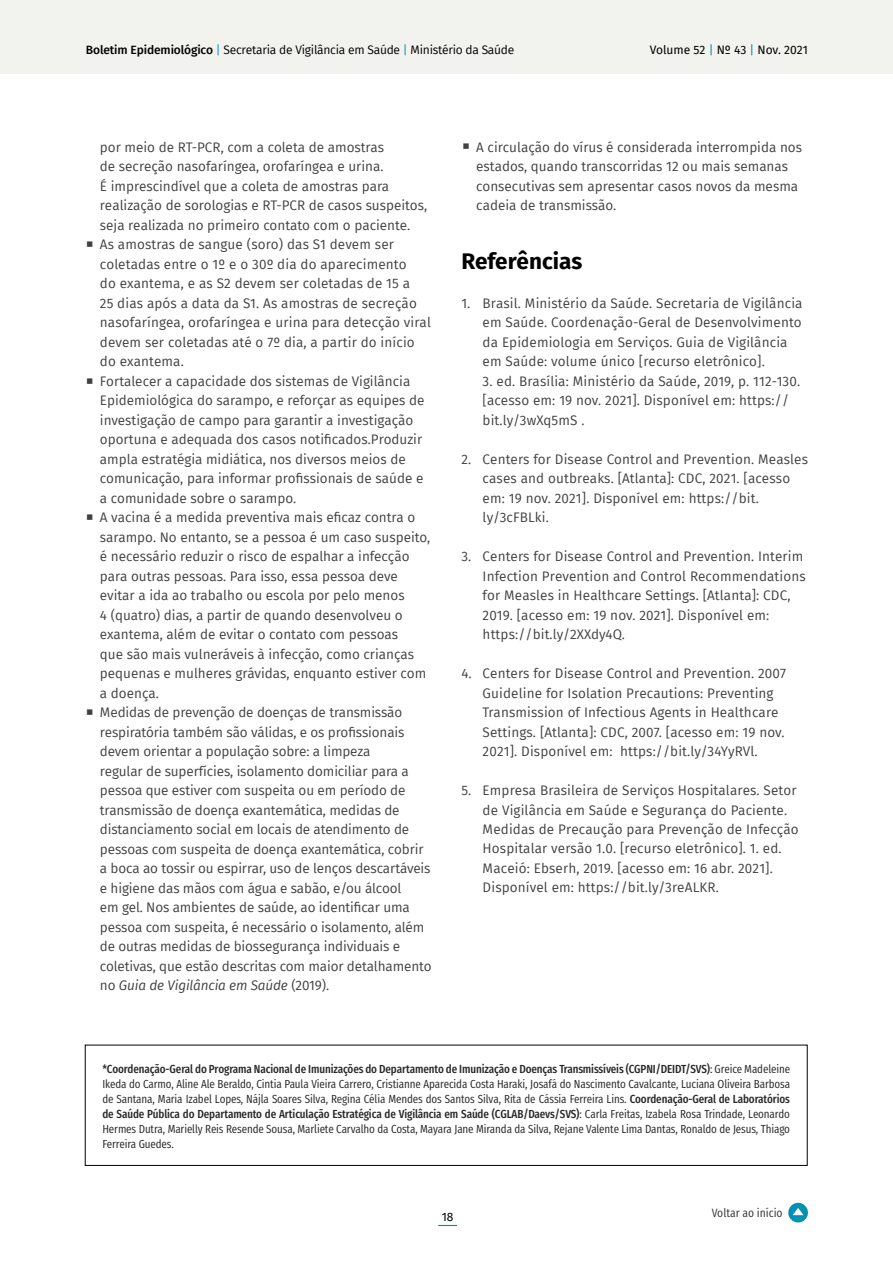
<style>
.page{position:relative;width:893px;height:1263px;background:#fff}
.page>*{position:absolute;margin:0;border:0;box-sizing:border-box;transform-origin:0 0}
.t1{font:700 22.5px "Fira Sans";color:#000}
.t2{font:13.5px/19.5px "Fira Sans";color:#414042}
.t3{font:12px "Fira Sans";letter-spacing:-.02em;color:#000}
.t4{font:12px "Fira Sans";color:#000}
.t5{font:12px "Fira Sans Condensed";color:#383839}
.t6{font:11.7px/15px "Fira Sans Condensed";letter-spacing:-.01em;color:#292829;text-align:justify}
.s1{font-weight:500}
.s2{color:#098aa8}
.s3{font-style:italic}
</style>
<div class="page">
<div style="left:0;top:0;width:893px;height:74px;background:#f2f2ee"></div>
<svg style="left:438px;top:1225px;width:19px;height:1px"></svg>
<div style="left:788px;top:1203px;width:20px;height:19px;background:#0092b3;border-radius:50%"></div>
<svg style="left:793px;top:1208px;width:11px;height:7px"></svg>
<p class="t3" style="left:86px;top:41px;width:430px"><span class="s1">Boletim Epidemiológico</span> <span class="s2">|</span> Secretaria de Vigilância em Saúde <span class="s2">|</span> Ministério da Saúde</p>
<p class="t4" style="left:650px;top:41px;width:160px">Volume 52 <span class="s2">|</span> Nº 43 <span class="s2">|</span> Nov. 2021</p>
<p class="t2" style="left:100px;top:137px;width:333px">por meio de RT-PCR, com a coleta de amostras<br>de secreção nasofaríngea, orofaríngea e urina.<br>É imprescindível que a coleta de amostras para realização de sorologias e RT-PCR de casos suspeitos, seja realizada no primeiro contato com o paciente.<br>As amostras de sangue (soro) das S1 devem ser coletadas entre o 1º e o 30º dia do aparecimento<br>do exantema, e as S2 devem ser coletadas de 15 a<br>25 dias após a data da S1. As amostras de secreção nasofaríngea, orofaríngea e urina para detecção viral devem ser coletadas até o 7º dia, a partir do início do exantema.<br>Fortalecer a capacidade dos sistemas de Vigilância Epidemiológica do sarampo, e reforçar as equipes de investigação de campo para garantir a investigação oportuna e adequada dos casos notificados.Produzir ampla estratégia midiática, nos diversos meios de comunicação, para informar profissionais de saúde e a comunidade sobre o sarampo.<br>A vacina é a medida preventiva mais eficaz contra o sarampo. No entanto, se a pessoa é um caso suspeito, é necessário reduzir o risco de espalhar a infecção para outras pessoas. Para isso, essa pessoa deve evitar a ida ao trabalho ou escola por pelo menos<br>4 (quatro) dias, a partir de quando desenvolveu o exantema, além de evitar o contato com pessoas<br>que são mais vulneráveis à infecção, como crianças pequenas e mulheres grávidas, enquanto estiver com a doença.<br>Medidas de prevenção de doenças de transmissão respiratória também são válidas, e os profissionais devem orientar a população sobre: a limpeza<br>regular de superfícies, isolamento domiciliar para a pessoa que estiver com suspeita ou em período de transmissão de doença exantemática, medidas de distanciamento social em locais de atendimento de pessoas com suspeita de doença exantemática, cobrir a boca ao tossir ou espirrar, uso de lenços descartáveis e higiene das mãos com água e sabão, e/ou álcool<br>em gel. Nos ambientes de saúde, ao identificar uma pessoa com suspeita, é necessário o isolamento, além de outras medidas de biossegurança individuais e coletivas, que estão descritas com maior detalhamento no <span class="s3">Guia de Vigilância em Saúde</span> (2019).</p>
<p class="t2" style="left:476px;top:137px;width:327px">A circulação do vírus é considerada interrompida nos estados, quando transcorridas 12 ou mais semanas consecutivas sem apresentar casos novos da mesma cadeia de transmissão.</p>
<h1 class="t1" style="left:461px;top:242px;width:122px">Referências</h1>
<p class="t2" style="left:483px;top:293px;width:321px;text-indent:-21px">1. Brasil. Ministério da Saúde. Secretaria de Vigilância em Saúde. Coordenação-Geral de Desenvolvimento da Epidemiologia em Serviços. Guia de Vigilância em Saúde: volume único [recurso eletrônico].</p>
<p class="t2" style="left:483px;top:371px;width:319px">3. ed. Brasília: Ministério da Saúde, 2019, p. 112-130. [acesso em: 19 nov. 2021]. Disponível em: https:// bit.ly/3wXq5mS .</p>
<p class="t2" style="left:483px;top:449px;width:327px;text-indent:-21px">2. Centers for Disease Control and Prevention. Measles cases and outbreaks. [Atlanta]: CDC, 2021. [acesso em: 19 nov. 2021]. Disponível em: https://bit. ly/3cFBLki.</p>
<p class="t2" style="left:483px;top:546px;width:325px;text-indent:-21px">3. Centers for Disease Control and Prevention. Interim Infection Prevention and Control Recommendations for Measles in Healthcare Settings. [Atlanta]: CDC, 2019. [acesso em: 19 nov. 2021]. Disponível em: https://bit.ly/2XXdy4Q.</p>
<p class="t2" style="left:483px;top:663px;width:305px;text-indent:-21px">4. Centers for Disease Control and Prevention. 2007<br>Guideline for Isolation Precautions: Preventing Transmission of Infectious Agents in Healthcare Settings. [Atlanta]: CDC, 2007. [acesso em: 19 nov.<br>2021]. Disponível em: https://bit.ly/34YyRVl.</p>
<p class="t2" style="left:483px;top:780px;width:317px;text-indent:-21px">5. Empresa Brasileira de Serviços Hospitalares. Setor de Vigilância em Saúde e Segurança do Paciente.<br>Medidas de Precaução para Prevenção de Infecção Hospitalar versão 1.0. [recurso eletrônico]. 1. ed.<br>Maceió: Ebserh, 2019. [acesso em: 16 abr. 2021].<br>Disponível em: https://bit.ly/3reALKR.</p>
<p class="t6" style="left:102px;top:1060px;width:689px"><span class="s1">*Coordenação-Geral do Programa Nacional de Imunizações do Departamento de Imunização e Doenças Transmissíveis (CGPNI/DEIDT/SVS)</span>: Greice Madeleine Ikeda do Carmo, Aline Ale Beraldo, Cintia Paula Vieira Carrero, Cristianne Aparecida Costa Haraki, Josafá do Nascimento Cavalcante, Luciana Oliveira Barbosa de Santana, Maria Izabel Lopes, Nájla Soares Silva, Regina Célia Mendes dos Santos Silva, Rita de Cássia Ferreira Lins. <span class="s1">Coordenação-Geral de Laboratórios de Saúde Pública do Departamento de Articulação Estratégica de Vigilância em Saúde (CGLAB/Daevs/SVS)</span>: Carla Freitas, Izabela Rosa Trindade, Leonardo Hermes Dutra, Marielly Reis Resende Sousa, Marliete Carvalho da Costa, Mayara Jane Miranda da Silva, Rejane Valente Lima Dantas, Ronaldo de Jesus, Thiago Ferreira Guedes.</p>
<p class="t4" style="left:442px;top:1207px;width:13px">18</p>
<p class="t5" style="left:712px;top:1201px;width:72px">Voltar ao início</p>
</div>
